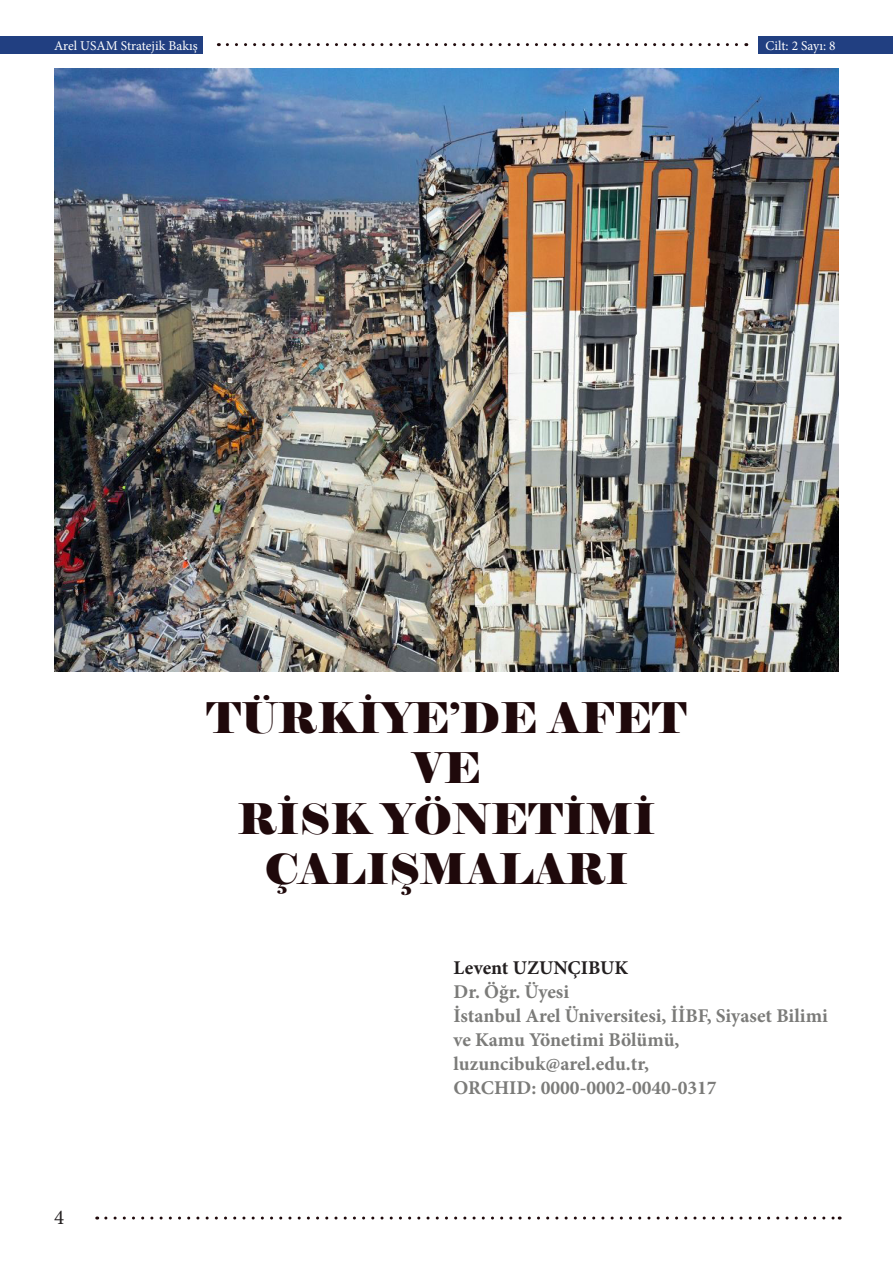
<style>
.page{position:relative;width:893px;height:1263px;background:#fff}
.page>*{position:absolute;margin:0;border:0;box-sizing:border-box;transform-origin:0 0}
.t1{font:42px "Elephant";color:#1f090b}
.t2{font:21px "Minion Pro";color:#231f20}
.t3{font:700 19.5px/24px "Minion Pro";color:#7b7b79}
.t4{font:700 19.5px "Minion Pro";letter-spacing:.05em;color:#231f20}
.t5{font:13.5px "Minion Pro";color:#fff}
</style>
<div class="page">
<div style="left:0;top:36px;width:203px;height:18px;background:#213f81"></div>
<svg style="left:227px;top:43px;width:520px;height:3px"></svg>
<svg style="left:106px;top:1216px;width:734px;height:3px"></svg>
<div style="left:758px;top:36px;width:135px;height:18px;background:#213f81"></div>
<img style="left:54px;top:68px;width:785px;height:604px">
<p class="t5" style="left:54px;top:37px;width:145px">Arel USAM Stratejik Bakış</p>
<p class="t5" style="left:766px;top:37px;width:72px">Cilt: 2 Sayı: 8</p>
<p class="t1" style="left:207px;top:692px;width:482px">TÜRKİYE’DE AFET</p>
<p class="t1" style="left:412px;top:742px;width:71px">VE</p>
<p class="t1" style="left:237px;top:792px;width:420px">RİSK YÖNETİMİ</p>
<p class="t1" style="left:265px;top:843px;width:366px">ÇALIŞMALARI</p>
<p class="t2" style="left:54px;top:1203px;width:12px">4</p>
<p class="t4" style="left:454px;top:954px;width:174px">Levent UZUNÇIBUK</p>
<p class="t3" style="left:454px;top:980px;width:117px">Dr. Öğr. Üyesi</p>
<p class="t3" style="left:454px;top:1004px;width:376px">İstanbul Arel Üniversitesi, İİBF, Siyaset Bilimi ve Kamu Yönetimi Bölümü,</p>
<p class="t3" style="left:454px;top:1052px;width:197px">luzuncibuk@arel.edu.tr,</p>
<p class="t3" style="left:454px;top:1076px;width:265px">ORCHID: 0000-0002-0040-0317</p>
</div>
